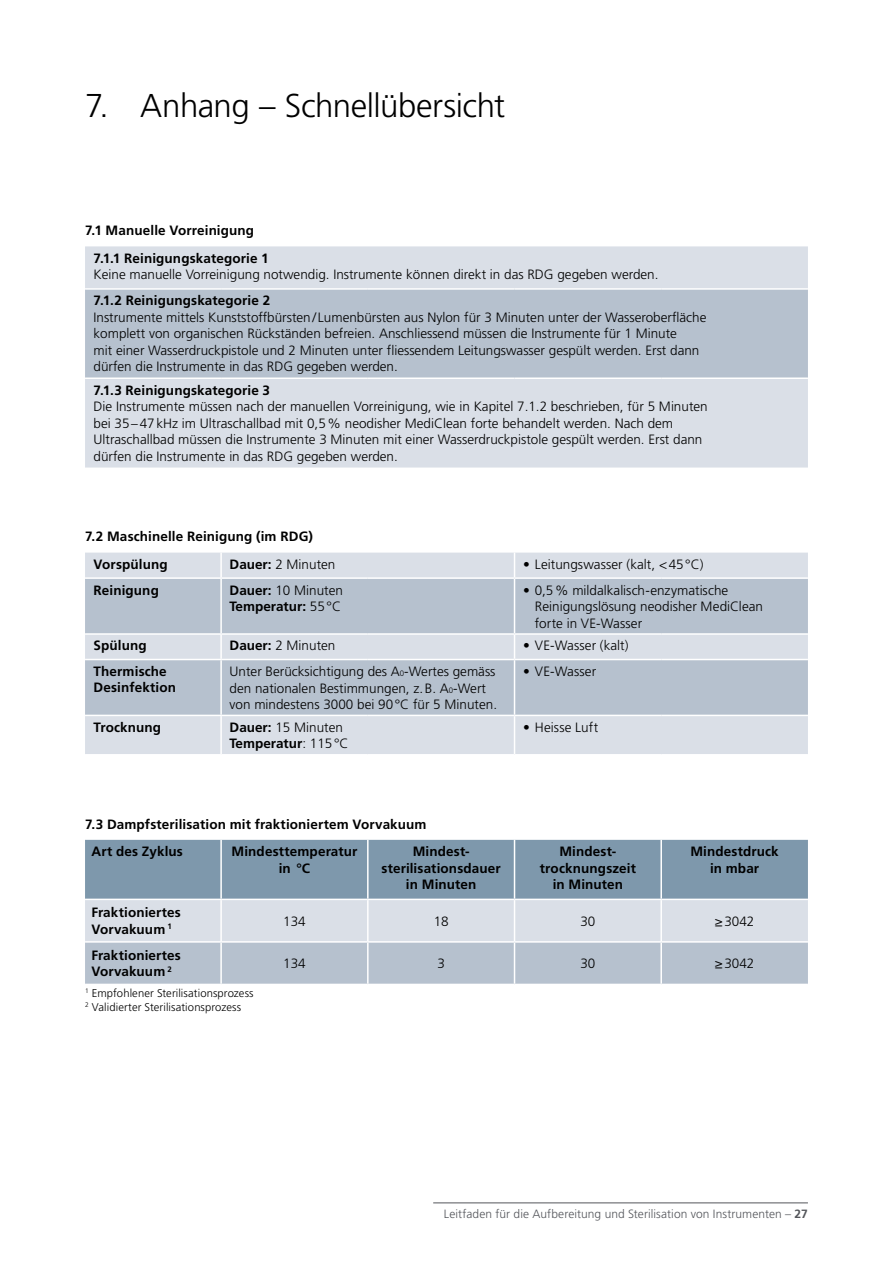
<style>
.page{position:relative;width:893px;height:1263px;background:#fff}
.page>*{position:absolute;margin:0;border:0;box-sizing:border-box;transform-origin:0 0}
.t1{font:300 33px "Frutiger LT Pro";letter-spacing:-.015em;color:#000}
.t2{font:300 13.5px/16.5px "Frutiger LT Pro";color:#000}
.t3{font:700 13.5px/16.5px "Frutiger LT Pro";letter-spacing:.01em;color:#000}
.t4{font:300 12px "Frutiger LT Pro";letter-spacing:.005em;color:#54565b}
.t5{font:300 11.25px/13.5px "Frutiger LT Pro";letter-spacing:.01em;color:#000}
.s1{font-weight:700}
.s2{font-weight:300}
.s3{font-size:7.8px}
</style>
<div class="page">
<hr style="left:433px;top:1202px;width:375px;height:1px;background:#54565b">
<div style="left:85px;top:246px;width:723px;height:42px;background:#dadfe7"></div>
<svg style="left:85px;top:290px;width:723px;height:694px"></svg>
<div style="left:85px;top:840px;width:723px;height:59px;background:#7e98ac"></div>
<hr style="left:660px;top:755px;width:2px;height:63px;background:#fff">
<hr style="left:660px;top:840px;width:2px;height:59px;background:#fff">
<hr style="left:660px;top:900px;width:2px;height:41px;background:#fff">
<hr style="left:660px;top:943px;width:2px;height:41px;background:#fff">
<hr style="left:367px;top:900px;width:2px;height:41px;background:#fff">
<hr style="left:514px;top:900px;width:1px;height:41px;background:#fff">
<hr style="left:367px;top:943px;width:2px;height:41px;background:#fff">
<hr style="left:514px;top:943px;width:1px;height:41px;background:#fff">
<svg style="left:514px;top:553px;width:1px;height:24px"></svg>
<hr style="left:514px;top:579px;width:1px;height:54px;background:#fff">
<svg style="left:514px;top:635px;width:1px;height:24px"></svg>
<hr style="left:514px;top:660px;width:1px;height:55px;background:#fff">
<hr style="left:514px;top:716px;width:1px;height:38px;background:#fff">
<hr style="left:367px;top:755px;width:2px;height:63px;background:#fff">
<hr style="left:514px;top:755px;width:1px;height:63px;background:#fff">
<hr style="left:367px;top:840px;width:2px;height:59px;background:#fff">
<hr style="left:514px;top:840px;width:1px;height:59px;background:#fff">
<hr style="left:85px;top:377px;width:136px;height:2px;background:#fff">
<hr style="left:221px;top:377px;width:147px;height:2px;background:#fff">
<hr style="left:368px;top:377px;width:146px;height:2px;background:#fff">
<hr style="left:514px;top:377px;width:147px;height:2px;background:#fff">
<hr style="left:661px;top:377px;width:147px;height:2px;background:#fff">
<hr style="left:85px;top:633px;width:136px;height:2px;background:#fff">
<hr style="left:221px;top:633px;width:147px;height:2px;background:#fff">
<hr style="left:368px;top:633px;width:146px;height:2px;background:#fff">
<hr style="left:514px;top:633px;width:147px;height:2px;background:#fff">
<hr style="left:661px;top:633px;width:147px;height:2px;background:#fff">
<hr style="left:85px;top:659px;width:136px;height:1px;background:#fff">
<hr style="left:221px;top:659px;width:147px;height:1px;background:#fff">
<hr style="left:368px;top:659px;width:146px;height:1px;background:#fff">
<hr style="left:514px;top:659px;width:147px;height:1px;background:#fff">
<hr style="left:661px;top:659px;width:147px;height:1px;background:#fff">
<hr style="left:85px;top:715px;width:136px;height:1px;background:#fff">
<hr style="left:221px;top:715px;width:147px;height:1px;background:#fff">
<hr style="left:368px;top:715px;width:146px;height:1px;background:#fff">
<hr style="left:514px;top:715px;width:147px;height:1px;background:#fff">
<hr style="left:661px;top:715px;width:147px;height:1px;background:#fff">
<hr style="left:85px;top:754px;width:136px;height:1px;background:#fff">
<hr style="left:221px;top:754px;width:147px;height:1px;background:#fff">
<hr style="left:368px;top:754px;width:146px;height:1px;background:#fff">
<hr style="left:514px;top:754px;width:147px;height:1px;background:#fff">
<hr style="left:661px;top:754px;width:147px;height:1px;background:#fff">
<hr style="left:85px;top:577px;width:136px;height:2px;background:#fff">
<hr style="left:221px;top:577px;width:147px;height:2px;background:#fff">
<hr style="left:368px;top:577px;width:146px;height:2px;background:#fff">
<hr style="left:514px;top:577px;width:147px;height:2px;background:#fff">
<hr style="left:661px;top:577px;width:147px;height:2px;background:#fff">
<hr style="left:220px;top:553px;width:2px;height:24px;background:#fff">
<hr style="left:220px;top:579px;width:2px;height:54px;background:#fff">
<hr style="left:220px;top:635px;width:2px;height:24px;background:#fff">
<hr style="left:220px;top:660px;width:2px;height:55px;background:#fff">
<hr style="left:220px;top:716px;width:2px;height:38px;background:#fff">
<hr style="left:220px;top:755px;width:2px;height:63px;background:#fff">
<hr style="left:220px;top:840px;width:2px;height:59px;background:#fff">
<hr style="left:220px;top:900px;width:2px;height:41px;background:#fff">
<hr style="left:220px;top:943px;width:2px;height:41px;background:#fff">
<hr style="left:85px;top:941px;width:136px;height:2px;background:#fff">
<hr style="left:221px;top:941px;width:147px;height:2px;background:#fff">
<hr style="left:368px;top:941px;width:146px;height:2px;background:#fff">
<hr style="left:514px;top:941px;width:147px;height:2px;background:#fff">
<hr style="left:661px;top:941px;width:147px;height:2px;background:#fff">
<hr style="left:85px;top:899px;width:136px;height:1px;background:#fff">
<hr style="left:221px;top:899px;width:147px;height:1px;background:#fff">
<hr style="left:368px;top:899px;width:146px;height:1px;background:#fff">
<hr style="left:514px;top:899px;width:147px;height:1px;background:#fff">
<hr style="left:661px;top:899px;width:147px;height:1px;background:#fff">
<h1 class="t1" style="left:85px;top:86px;width:422px">7. Anhang – Schnellübersicht</h1>
<p class="t3" style="left:94px;top:217px;width:177px;line-height:27.6px;text-indent:-9px">7.1 Manuelle Vorreinigung<br>7.1.1 Reinigungskategorie 1</p>
<p class="t2" style="left:94px;top:267px;width:566px">Keine manuelle Vorreinigung notwendig. Instrumente können direkt in das RDG gegeben werden.</p>
<p class="t3" style="left:94px;top:292px;width:178px">7.1.2 Reinigungskategorie 2</p>
<p class="t2" style="left:94px;top:309px;width:614px">Instrumente mittels Kunststoffbürsten/ Lumenbürsten aus Nylon für 3 Minuten unter der Wasseroberfläche komplett von organischen Rückständen befreien. Anschliessend müssen die Instrumente für 1 Minute<br>mit einer Wasserdruckpistole und 2 Minuten unter fliessendem Leitungswasser gespült werden. Erst dann dürfen die Instrumente in das RDG gegeben werden.</p>
<p class="t3" style="left:94px;top:382px;width:178px">7.1.3 Reinigungskategorie 3</p>
<p class="t2" style="left:94px;top:398px;width:616px">Die Instrumente müssen nach der manuellen Vorreinigung, wie in Kapitel 7.1.2 beschrieben, für 5 Minuten bei 35–47kHz im Ultraschallbad mit 0,5% neodisher MediClean forte behandelt werden. Nach dem Ultraschallbad müssen die Instrumente 3 Minuten mit einer Wasserdruckpistole gespült werden. Erst dann dürfen die Instrumente in das RDG gegeben werden.</p>
<p class="t3" style="left:94px;top:523px;width:221px;line-height:27.6px;text-indent:-9px">7.2 Maschinelle Reinigung (im RDG)<br>Vorspülung</p>
<p class="t2" style="left:230px;top:556px;width:107px"><span class="s1">Dauer:</span> 2 Minuten</p>
<p class="t2" style="left:523px;top:556px;width:182px">• Leitungswasser (kalt, &lt;45°C)</p>
<p class="t3" style="left:94px;top:582px;width:67px">Reinigung</p>
<p class="t3" style="left:230px;top:582px;width:115px">Dauer: <span class="s2">10 Minuten<br></span>Temperatur: <span class="s2">55°C</span></p>
<p class="t2" style="left:535px;top:582px;width:230px;text-indent:-12px">• 0,5% mildalkalisch-enzymatische<br>Reinigungslösung neodisher MediClean forte in VE-Wasser</p>
<p class="t3" style="left:94px;top:637px;width:55px">Spülung</p>
<p class="t2" style="left:230px;top:638px;width:107px"><span class="s1">Dauer:</span> 2 Minuten</p>
<p class="t2" style="left:523px;top:638px;width:107px">• VE-Wasser (kalt)</p>
<p class="t3" style="left:94px;top:663px;width:84px">Thermische<br>Desinfektion</p>
<p class="t2" style="left:230px;top:663px;width:269px">Unter Berücksichtigung des A<span class="s3">0</span>-Wertes gemäss den nationalen Bestimmungen, z.B. A<span class="s3">0</span>-Wert von mindestens 3000 bei 90°C für 5 Minuten.</p>
<p class="t2" style="left:523px;top:663px;width:75px">• VE-Wasser</p>
<p class="t3" style="left:94px;top:719px;width:69px">Trocknung</p>
<p class="t3" style="left:230px;top:719px;width:120px">Dauer: <span class="s2">15 Minuten<br></span>Temperatur<span class="s2">: 115°C</span></p>
<p class="t2" style="left:523px;top:719px;width:77px">• Heisse Luft</p>
<p class="t3" style="left:91px;top:810px;width:337px;line-height:27.6px;text-indent:-6px">7.3 Dampfsterilisation mit fraktioniertem Vorvakuum<br>Art des Zyklus</p>
<p class="t3" style="left:231px;top:843px;width:127px;text-align:center">Mindesttemperatur in °C</p>
<p class="t3" style="left:382px;top:843px;width:121px;text-align:center">Mindest&shy;sterilisationsdauer in Minuten</p>
<p class="t3" style="left:540px;top:843px;width:98px;text-align:center">Mindest&shy;trocknungszeit in Minuten</p>
<p class="t3" style="left:690px;top:843px;width:90px;text-align:center">Mindestdruck in mbar</p>
<p class="t3" style="left:91px;top:904px;width:91px">Fraktioniertes<br>Vorvakuum <sup>1</sup></p>
<p class="t2" style="left:283px;top:913px;width:24px">134</p>
<p class="t2" style="left:434px;top:913px;width:17px">18</p>
<p class="t2" style="left:580px;top:913px;width:17px">30</p>
<p class="t2" style="left:715px;top:913px;width:41px">≥3042</p>
<p class="t3" style="left:91px;top:947px;width:91px">Fraktioniertes<br>Vorvakuum <sup>2</sup></p>
<p class="t2" style="left:283px;top:955px;width:24px">134</p>
<p class="t2" style="left:437px;top:955px;width:9px">3</p>
<p class="t2" style="left:580px;top:955px;width:17px">30</p>
<p class="t2" style="left:715px;top:955px;width:41px">≥3042</p>
<p class="t5" style="left:85px;top:986px;width:170px"><sup>1</sup> Empfohlener Sterilisationsprozess<br><sup>2</sup> Validierter Sterilisationsprozess</p>
<p class="t4" style="left:444px;top:1207px;width:366px">Leitfaden für die Aufbereitung und Sterilisation von Instrumenten – <span class="s1">27</span></p>
</div>
